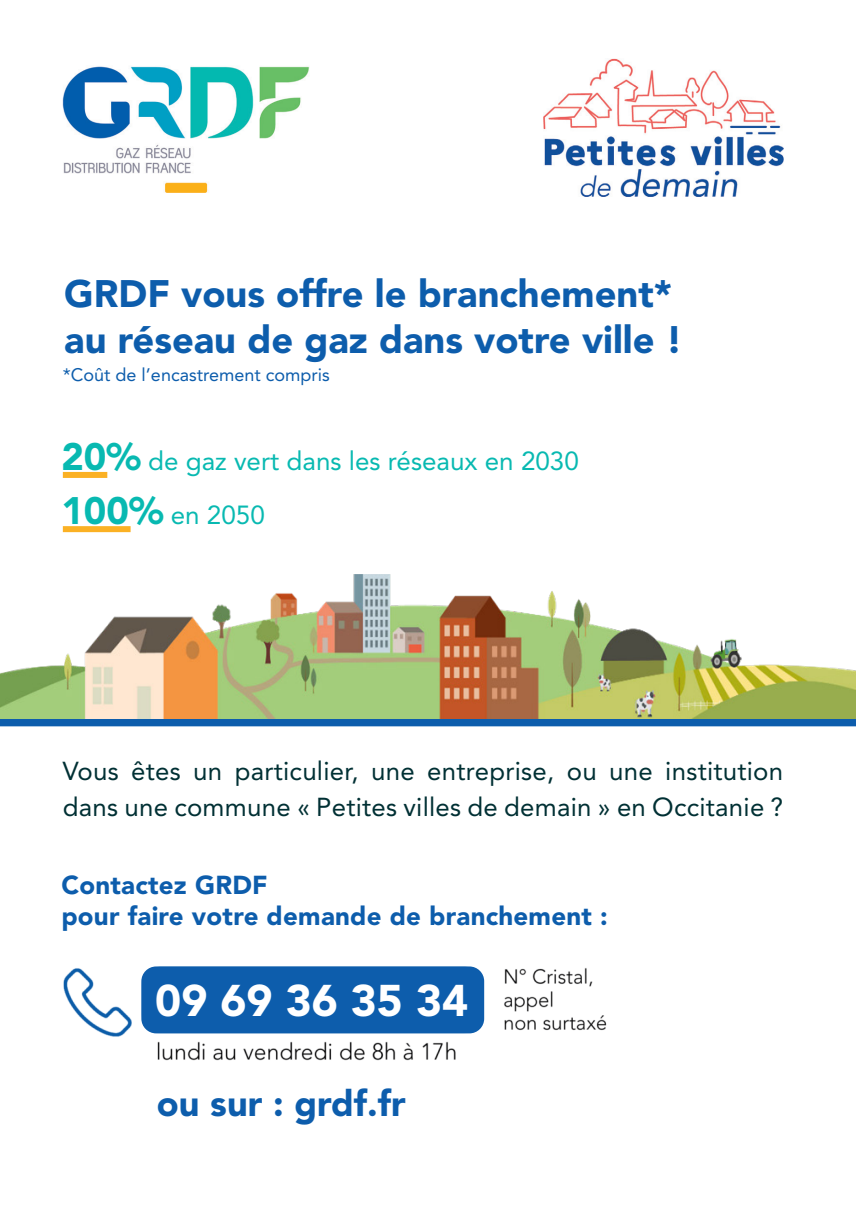
<style>
.page{position:relative;width:856px;height:1207px;background:#fff}
.page>*{position:absolute;margin:0;border:0;box-sizing:border-box;transform-origin:0 0}
.t1{font:900 44px "Avenir LT Std";color:#fff}
.t2{font:900 38px "Avenir LT Std";color:#0d5dac}
.t3{font:900 36px "Avenir LT Std";color:#0d5dac}
.t4{font:26px "Avenir LT Std";color:#08b9b1}
.t5{font:25.8px/36px "Avenir LT Std";letter-spacing:.01em;color:#003034}
.t6{font:900 25.8px "Avenir LT Std";letter-spacing:.01em;color:#0d5dac}
.t7{font:18px "Avenir LT Std";color:#0d5dac}
.s1{font-weight:900;font-size:38px}
</style>
<div class="page">
<img style="left:62px;top:66px;width:248px;height:127px">
<img style="left:63px;top:968px;width:543px;height:93px">
<div style="left:0;top:716px;width:855px;height:10px;background:#0d5dac"></div>
<div style="left:141px;top:966px;width:343px;height:67px;background:#0d5dac;border-radius:15px"></div>
<img style="left:543px;top:58px;width:239px;height:138px">
<img style="left:0;top:575px;width:855px;height:143px">
<div style="left:63px;top:472px;width:44px;height:6px;background:#fbb124"></div>
<div style="left:63px;top:526px;width:67px;height:6px;background:#fbb124"></div>
<p class="t2" style="left:64px;top:270px;width:609px">GRDF vous offre le branchement*</p>
<p class="t2" style="left:64px;top:316px;width:619px">au réseau de gaz dans votre ville !</p>
<p class="t7" style="left:63px;top:364px;width:268px">*Coût de l’encastrement compris</p>
<p class="t4" style="left:61px;top:446px;width:518px"><span class="s1">20%</span> de gaz vert dans les réseaux en 2030</p>
<p class="t4" style="left:61px;top:500px;width:205px"><span class="s1">100%</span> en 2050</p>
<p class="t5" style="left:63px;top:753px;width:721px">Vous êtes un particulier, une entreprise, ou une institution dans une commune « Petites villes de demain » en Occitanie ?</p>
<p class="t6" style="left:61px;top:869px;width:207px">Contactez GRDF</p>
<p class="t6" style="left:61px;top:900px;width:547px">pour faire votre demande de branchement :</p>
<p class="t1" style="left:155px;top:973px;width:314px">09 69 36 35 34</p>
<p class="t3" style="left:157px;top:1081px;width:250px">ou sur : grdf.fr</p>
</div>
